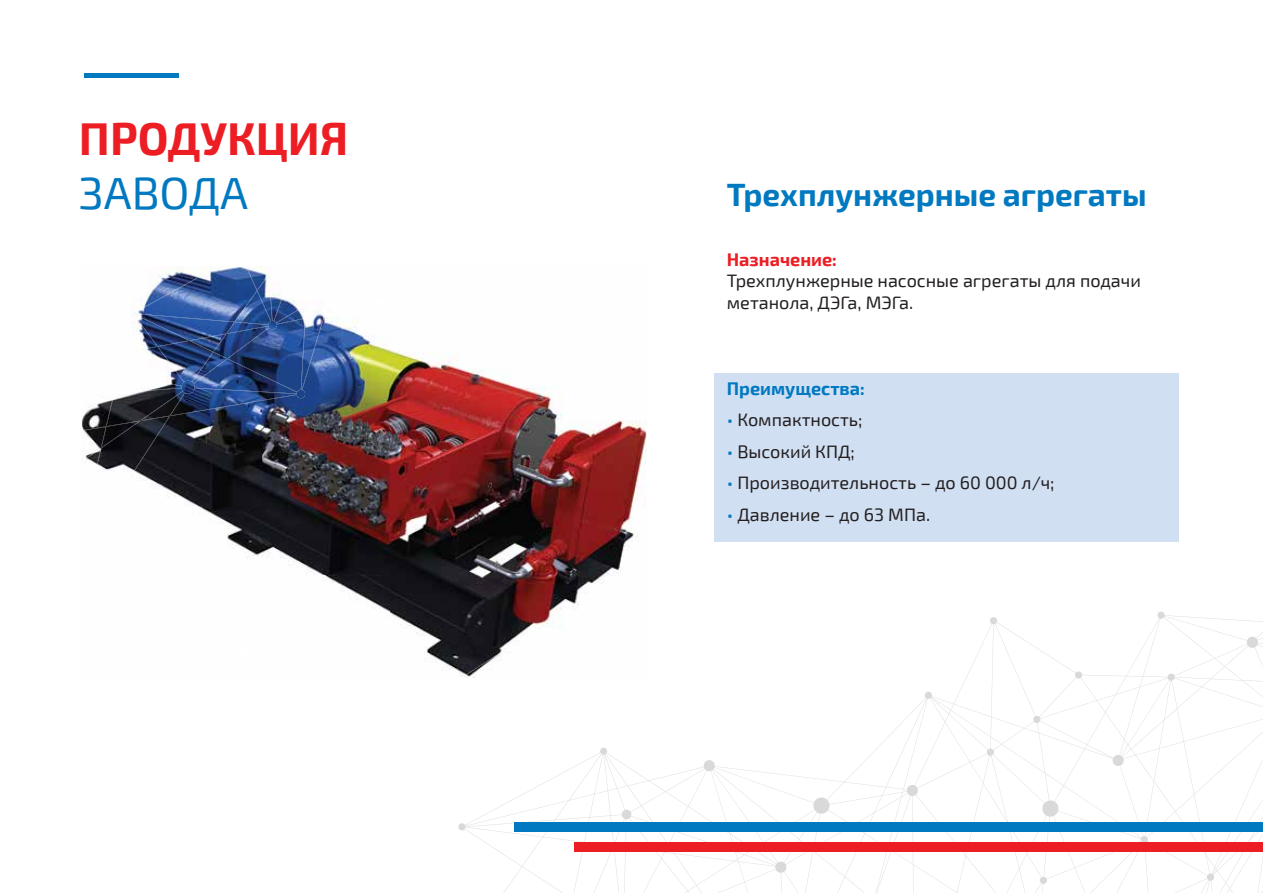
<style>
.page{position:relative;width:1263px;height:893px;background:#fff}
.page>*{position:absolute;margin:0;border:0;box-sizing:border-box;transform-origin:0 0}
.t1{font:700 45px "Exo 2";color:#ed1d24}
.t2{font:45px "Exo 2";color:#0079c1}
.t3{font:700 31.5px "Exo 2";color:#0079c1}
.t4{font:18px/21.6px "Exo 2";color:#231f20}
.t5{font:700 18px "Exo 2";color:#0079c1}
.t6{font:700 18px "Exo 2";color:#ed1d24}
.s1{color:#0079c1}
</style>
<div class="page">
<svg style="left:458px;top:612px;width:805px;height:281px"></svg>
<div style="left:714px;top:373px;width:464px;height:169px;background:#d1dff2"></div>
<img style="left:136px;top:321px;width:511px;height:357px">
<img style="left:82px;top:266px;width:264px;height:155px">
<img style="left:345px;top:266px;width:1px;height:52px">
<img style="left:419px;top:321px;width:80px;height:26px">
<img style="left:82px;top:420px;width:85px;height:52px">
<img style="left:136px;top:546px;width:51px;height:132px">
<img style="left:187px;top:597px;width:53px;height:81px">
<img style="left:292px;top:622px;width:86px;height:56px">
<img style="left:239px;top:629px;width:54px;height:49px">
<img style="left:460px;top:628px;width:96px;height:50px">
<div style="left:514px;top:823px;width:749px;height:9px;background:#0079c1"></div>
<div style="left:574px;top:843px;width:689px;height:9px;background:#ed1d24"></div>
<div style="left:84px;top:73px;width:94px;height:5px;background:#0079c1"></div>
<h1 class="t1" style="left:79px;top:113px;width:271px">ПРОДУКЦИЯ</h1>
<h1 class="t2" style="left:79px;top:167px;width:171px">ЗАВОДА</h1>
<h2 class="t3" style="left:727px;top:176px;width:421px">Трехплунжерные агрегаты</h2>
<p class="t6" style="left:727px;top:248px;width:112px">Назначение:</p>
<p class="t4" style="left:727px;top:270px;width:416px">Трехплунжерные насосные агрегаты для подачи метанола, ДЭГа, МЭГа.</p>
<p class="t5" style="left:727px;top:378px;width:140px">Преимущества:</p>
<p class="t4" style="left:727px;top:410px;width:137px"><span class="s1">•</span> Компактность;</p>
<p class="t4" style="left:727px;top:441px;width:130px"><span class="s1">•</span> Высокий КПД;</p>
<p class="t4" style="left:727px;top:473px;width:329px"><span class="s1">•</span> Производительность – до 60 000 л/ч;</p>
<p class="t4" style="left:727px;top:504px;width:205px"><span class="s1">•</span> Давление – до 63 МПа.</p>
</div>
